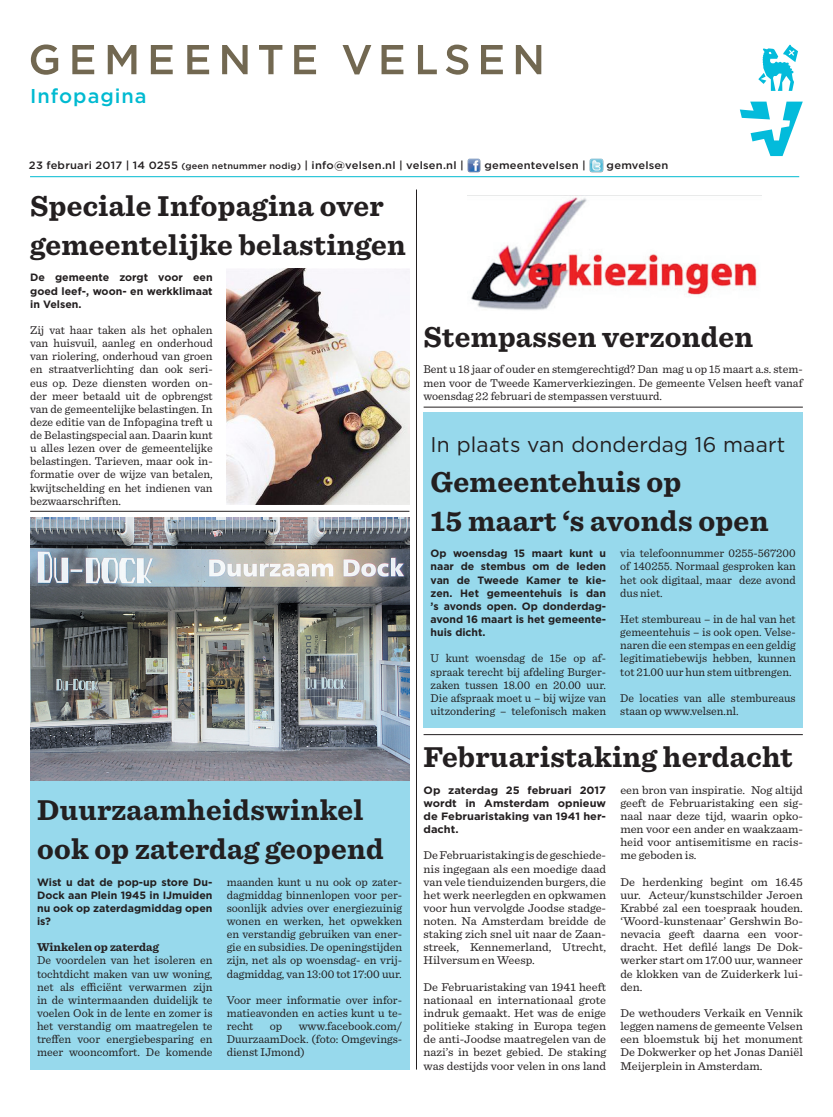
<style>
.page{position:relative;width:833px;height:1117px;background:#fff}
.page>*{position:absolute;margin:0;border:0;box-sizing:border-box;transform-origin:0 0}
._0_4_Kop_22pt{font:700 30px/39.4px "Sentinel";letter-spacing:.01em;color:#231f20}
._0_4_Kop_22pt-2{font:21.25px "Gotham";letter-spacing:.01em;color:#231f20}
.t1{font:500 20px "Gotham";letter-spacing:.05em;color:#00bad1}
.tekst_mager{font:11.88px/13.1px "Sentinel";color:#231f20;text-align:justify}
.tekst_mager-2{font:11.88px/13.1px "Sentinel";color:#231f20;text-align:justify;scale:1.04 1}
.tekst_mager-3{font:700 11.88px "Sentinel";color:#231f20}
.tekst_mager-4{font:700 10.62px/13.1px "Gotham";color:#231f20;text-align:justify}
._2_1_Stafafdeling{font:500 10.62px "Gotham";letter-spacing:.02em;color:#231f20;scale:1.05 1}
.tekst_mager-5{font:700 10.62px/13.1px "Gotham";color:#231f20;text-align:justify;scale:1.04 1}
.s1{font-size:8.75px}
</style>
<div class="page">
<svg style="left:31px;top:44px;width:27px;height:31px"></svg>
<svg style="left:72px;top:45px;width:22px;height:29px"></svg>
<svg style="left:108px;top:45px;width:28px;height:29px"></svg>
<svg style="left:151px;top:45px;width:22px;height:29px"></svg>
<svg style="left:187px;top:45px;width:22px;height:29px"></svg>
<svg style="left:222px;top:45px;width:25px;height:29px"></svg>
<svg style="left:259px;top:45px;width:23px;height:29px"></svg>
<svg style="left:294px;top:45px;width:22px;height:29px"></svg>
<svg style="left:342px;top:45px;width:29px;height:29px"></svg>
<svg style="left:381px;top:45px;width:22px;height:29px"></svg>
<svg style="left:418px;top:45px;width:19px;height:29px"></svg>
<svg style="left:446px;top:45px;width:22px;height:30px"></svg>
<svg style="left:481px;top:45px;width:22px;height:29px"></svg>
<svg style="left:516px;top:45px;width:25px;height:29px"></svg>
<img style="left:467px;top:158px;width:14px;height:14px">
<img style="left:589px;top:158px;width:14px;height:14px">
<svg style="left:740px;top:102px;width:62px;height:54px"></svg>
<svg style="left:758px;top:44px;width:40px;height:47px"></svg>
<hr style="left:30px;top:176px;width:769px;height:1px;background:#00bad1">
<div style="left:30px;top:780px;width:379px;height:289px;background:#97d9ec"></div>
<hr style="left:416px;top:189px;width:1px;height:880px;background:#231f20">
<div style="left:423px;top:413px;width:380px;height:315px;background:#97d9ec"></div>
<img style="left:471px;top:197px;width:286px;height:113px">
<img style="left:30px;top:517px;width:379px;height:263px">
<hr style="left:30px;top:511px;width:379px;height:1px;background:#231f20">
<img style="left:227px;top:268px;width:182px;height:236px">
<hr style="left:423px;top:407px;width:380px;height:1px;background:#231f20">
<hr style="left:423px;top:734px;width:380px;height:1px;background:#231f20">
<h3 class="t1" style="left:30px;top:82px;width:118px">Infopagina</h3>
<p class="_2_1_Stafafdeling" style="left:29px;top:158px;width:415px">23 februari 2017 | 14 0255 <span class="s1">(geen netnummer nodig)</span> | info@velsen.nl | velsen.nl |</p>
<p class="_2_1_Stafafdeling" style="left:484px;top:158px;width:98px">gemeentevelsen |</p>
<p class="_2_1_Stafafdeling" style="left:606px;top:158px;width:60px">gemvelsen</p>
<p class="_0_4_Kop_22pt" style="left:30px;top:185px;width:377px">Speciale Infopagina over gemeentelijke belastingen</p>
<p class="tekst_mager-4" style="left:30px;top:271px;width:184px">De gemeente zorgt voor een goed leef-, woon- en werkklimaat in Velsen.</p>
<p class="tekst_mager" style="left:30px;top:322px;width:184px">Zij vat haar taken als het ophalen van huisvuil, aanleg en onderhoud van riolering, onderhoud van groen en straatverlichting dan ook seri&shy;eus op. Deze diensten worden on&shy;der meer betaald uit de opbrengst van de gemeentelijke belastingen. In deze editie van de Infopagina treft u de Belastingspecial aan. Daarin kunt u alles lezen over de gemeentelijke belastingen. Tarieven, maar ook in&shy;formatie over de wijze van betalen, kwijtschelding en het indienen van bezwaarschriften.</p>
<p class="_0_4_Kop_22pt" style="left:37px;top:788px;width:348px">Duurzaamheidswinkel ook op zaterdag geopend</p>
<p class="tekst_mager-4" style="left:37px;top:875px;width:177px">Wist u dat de pop-up store Du-Dock aan Plein 1945 in IJmuiden nu ook op zaterdagmiddag open is?</p>
<p class="tekst_mager-3" style="left:37px;top:937px;width:123px">Winkelen op zaterdag</p>
<p class="tekst_mager" style="left:37px;top:952px;width:177px">De voordelen van het isoleren en tochtdicht maken van uw woning, net als efficiënt verwarmen zijn in de wintermaanden duidelijk te voelen Ook in de lente en zomer is het verstandig om maatregelen te treffen voor energiebesparing en meer wooncomfort. De komende</p>
<p class="tekst_mager" style="left:227px;top:874px;width:177px">maanden kunt u nu ook op zater&shy;dagmiddag binnenlopen voor per&shy;soonlijk advies over energiezuinig wonen en werken, het opwekken en verstandig gebruiken van ener&shy;gie en subsidies. De openingstijden zijn, net als op woensdag- en vrij&shy;dagmiddag, van 13:00 tot 17:00 uur.</p>
<p class="tekst_mager" style="left:227px;top:992px;width:177px">Voor meer informatie over infor&shy;matieavonden en acties kunt u te&shy;recht</p>
<p class="tekst_mager" style="left:227px;top:1018px;width:177px;text-indent:72px">www.facebook.com/ DuurzaamDock. (foto: Omgevings&shy;dienst IJmond)</p>
<p class="tekst_mager" style="left:270px;top:1018px;width:14px">op</p>
<p class="_0_4_Kop_22pt" style="left:423px;top:316px;width:331px">Stempassen verzonden</p>
<p class="tekst_mager" style="left:423px;top:362px;width:381px">Bent u 18 jaar of ouder en stemgerechtigd? Dan mag u op 15 maart a.s. stem&shy;men voor de Tweede Kamerverkiezingen. De gemeente Velsen heeft vanaf woensdag 22 februari de stempassen verstuurd.</p>
<p class="_0_4_Kop_22pt-2" style="left:430px;top:431px;width:356px">In plaats van donderdag 16 maart</p>
<p class="_0_4_Kop_22pt" style="left:430px;top:460px;width:252px">Gemeentehuis op</p>
<p class="_0_4_Kop_22pt" style="left:430px;top:500px;width:339px">15 maart ‘s avonds open</p>
<p class="tekst_mager-4" style="left:430px;top:546px;width:177px">Op woensdag 15 maart kunt u naar de stembus om de leden van de Tweede Kamer te kie&shy;zen. Het gemeentehuis is dan ’s avonds open. Op donderdag&shy;avond 16 maart is het gemeente&shy;huis dicht.</p>
<p class="tekst_mager" style="left:430px;top:651px;width:177px">U kunt woensdag de 15e op af&shy;spraak terecht bij afdeling Burger&shy;zaken tussen 18.00 en 20.00 uur.<br>Die afspraak moet u – bij wijze van uitzondering – telefonisch maken</p>
<p class="tekst_mager" style="left:620px;top:546px;width:177px">via telefoonnummer 0255-567200 of 140255. Normaal gesproken kan het ook digitaal, maar deze avond dus niet.</p>
<p class="tekst_mager" style="left:620px;top:611px;width:177px">Het stembureau – in de hal van het gemeentehuis – is ook open. Velse&shy;naren die een stempas en een geldig legitimatiebewijs hebben, kunnen tot 21.00 uur hun stem uitbrengen.</p>
<p class="tekst_mager" style="left:620px;top:690px;width:177px">De locaties van alle stembureaus staan op www.velsen.nl.</p>
<p class="_0_4_Kop_22pt" style="left:423px;top:736px;width:371px">Februaristaking herdacht</p>
<p class="tekst_mager-5" style="left:423px;top:783px;width:177px">Op zaterdag 25 februari 2017 wordt in Amsterdam opnieuw de Februaristaking van 1941 her&shy;dacht.</p>
<p class="tekst_mager-2" style="left:423px;top:847px;width:177px">De Februaristaking is de geschiede&shy;nis ingegaan als een moedige daad van vele tienduizenden burgers, die het werk neerlegden en opkwamen voor hun vervolgde Joodse stadge&shy;noten. Na Amsterdam breidde de staking zich snel uit naar de Zaan&shy;streek, Kennemerland, Utrecht, Hilversum en Weesp.</p>
<p class="tekst_mager-2" style="left:423px;top:979px;width:177px">De Februaristaking van 1941 heeft nationaal en internationaal grote indruk gemaakt. Het was de enige politieke staking in Europa tegen de anti-Joodse maatregelen van de nazi’s in bezet gebied. De staking was destijds voor velen in ons land</p>
<p class="tekst_mager-2" style="left:620px;top:782px;width:177px">een bron van inspiratie. Nog altijd geeft de Februaristaking een sig&shy;naal naar deze tijd, waarin opko&shy;men voor een ander en waakzaam&shy;heid voor antisemitisme en racis&shy;me geboden is.</p>
<p class="tekst_mager-2" style="left:620px;top:874px;width:177px">De herdenking begint om 16.45 uur. Acteur/kunstschilder Jeroen Krabbé zal een toespraak houden. ‘Woord-kunstenaar’ Gershwin Bo&shy;nevacia geeft daarna een voor&shy;dracht. Het defilé langs De Dok&shy;werker start om 17.00 uur, wanneer de klokken van de Zuiderkerk lui&shy;den.</p>
<p class="tekst_mager-2" style="left:620px;top:1005px;width:177px">De wethouders Verkaik en Vennik leggen namens de gemeente Velsen een bloemstuk bij het monument De Dokwerker op het Jonas Daniël Meijerplein in Amsterdam.</p>
</div>
